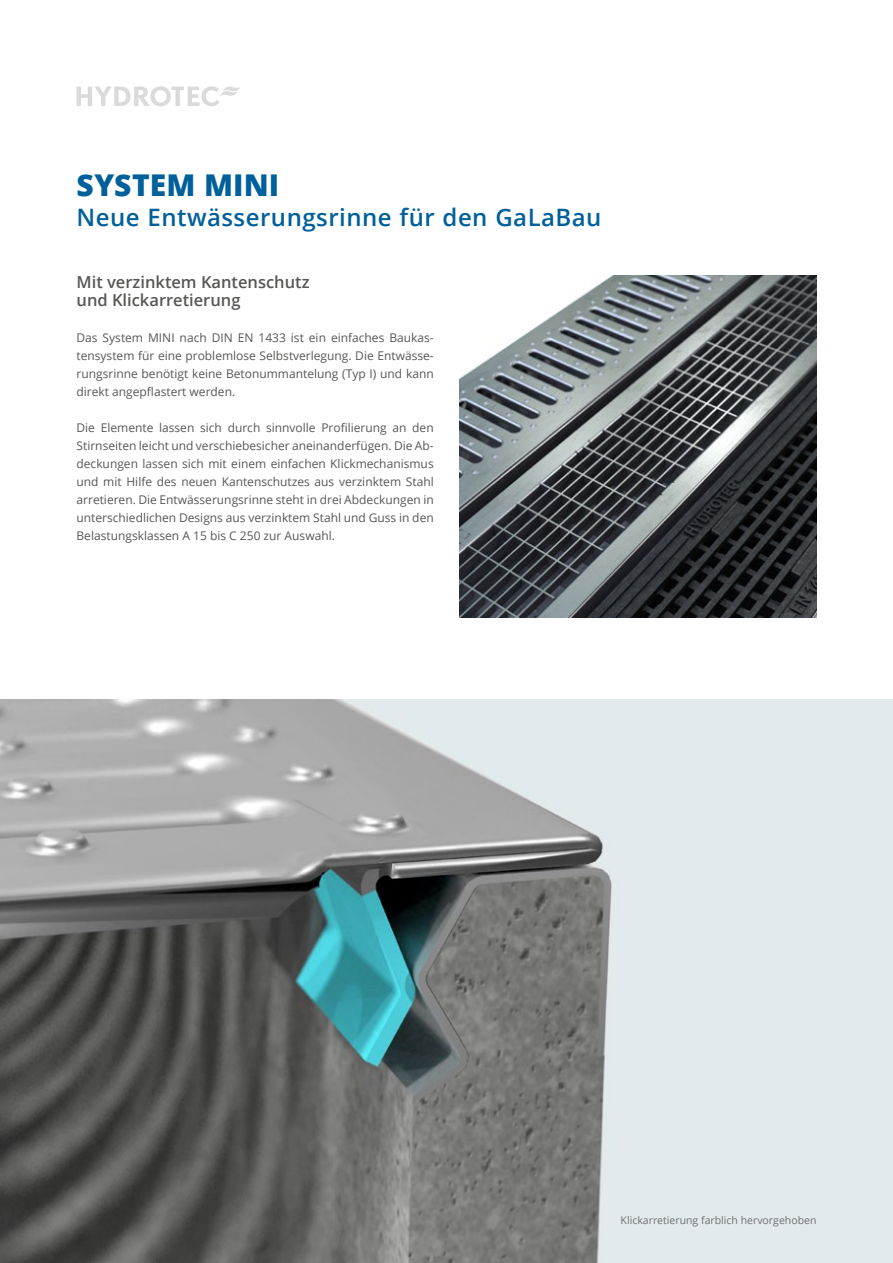
<style>
.page{position:relative;width:893px;height:1263px;background:#fff}
.page>*{position:absolute;margin:0;border:0;box-sizing:border-box;transform-origin:0 0}
.t1{font:800 30px "Open Sans";color:#00609c}
.t2{font:600 24px "Open Sans";letter-spacing:.02em;color:#00609c}
.t3{font:600 16.5px/18px "Open Sans";color:#575756}
.t4{font:12px/18px "Open Sans";color:#575756;text-align:justify}
.t5{font:10.5px "Open Sans";color:#706f6f}
</style>
<div class="page">
<svg style="left:77px;top:86px;width:163px;height:20px"></svg>
<img style="left:0;top:699px;width:893px;height:564px">
<img style="left:460px;top:275px;width:356px;height:343px">
<h1 class="t1" style="left:77px;top:162px;width:204px">SYSTEM MINI</h1>
<h2 class="t2" style="left:77px;top:201px;width:526px">Neue Entwässerungsrinne für den GaLaBau</h2>
<h3 class="t3" style="left:77px;top:273px;width:235px">Mit verzinktem Kantenschutz und Klickarretierung</h3>
<p class="t4" style="left:77px;top:328px;width:359px">Das System MINI nach DIN EN 1433 ist ein einfaches Baukas&shy;tensystem für eine problemlose Selbstverlegung. Die Entwässe&shy;rungsrinne benötigt keine Betonummantelung (Typ I) und kann direkt angepflastert werden.</p>
<p class="t4" style="left:77px;top:418px;width:359px">Die Elemente lassen sich durch sinnvolle Profilierung an den Stirnseiten leicht und verschiebesicher aneinanderfügen. Die Ab&shy;deckungen lassen sich mit einem einfachen Klickmechanismus und mit Hilfe des neuen Kantenschutzes aus verzinktem Stahl arretieren. Die Entwässerungsrinne steht in drei Abdeckungen in unterschiedlichen Designs aus verzinktem Stahl und Guss in den Belastungsklassen A 15 bis C 250 zur Auswahl.</p>
<p class="t5" style="left:621px;top:1213px;width:197px">Klickarretierung farblich hervorgehoben</p>
</div>
